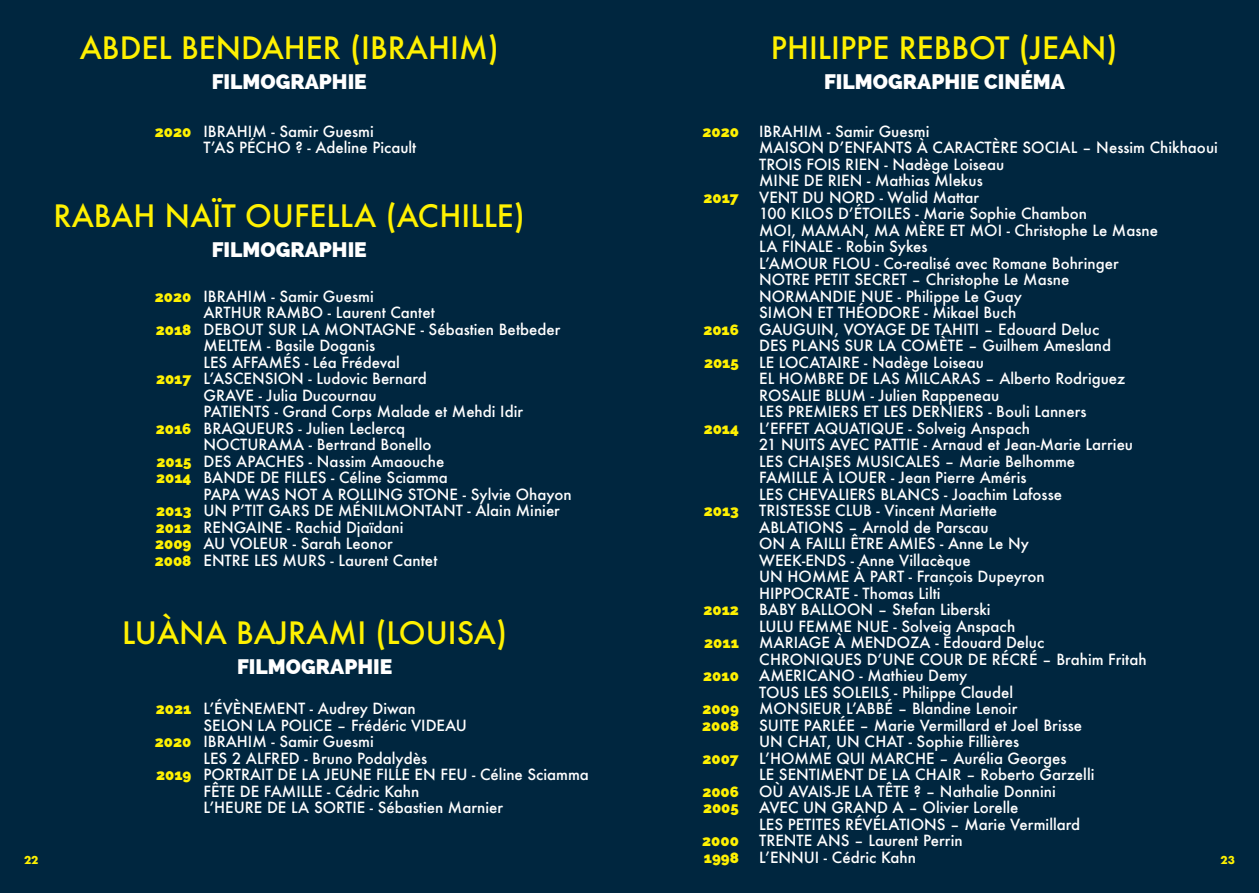
<style>
.page{position:relative;width:1259px;height:893px;background:#00263f}
.page>*{position:absolute;margin:0;border:0;box-sizing:border-box;transform-origin:0 0}
.t1{font:500 30px "Futura";color:#fff101}
.t2{font:800 21px "Raleway";color:#fff}
.t3{font:500 15px "Futura";color:#fff}
.t4{font:800 15px/16.5px "Raleway";color:#fff101}
.t5{font:700 12px "Futura PT";color:#fff101}
</style>
<div class="page">
<p class="t1" style="left:80px;top:27px;width:420px">ABDEL BENDAHER (IBRAHIM)</p>
<p class="t2" style="left:212px;top:69px;width:157px">FILMOGRAPHIE</p>
<p class="t1" style="left:771px;top:27px;width:348px">PHILIPPE REBBOT (JEAN)</p>
<p class="t2" style="left:824px;top:69px;width:242px">FILMOGRAPHIE CINÉMA</p>
<p class="t3" style="left:203px;top:121px;width:172px">IBRAHIM - Samir Guesmi</p>
<p class="t3" style="left:203px;top:137px;width:214px">T’AS PÉCHO ? - Adeline Picault</p>
<p class="t3" style="left:759px;top:121px;width:172px">IBRAHIM - Samir Guesmi</p>
<p class="t3" style="left:759px;top:137px;width:460px">MAISON D’ENFANTS À CARACTÈRE SOCIAL – Nessim Chikhaoui</p>
<p class="t3" style="left:759px;top:154px;width:247px">TROIS FOIS RIEN - Nadège Loiseau</p>
<p class="t3" style="left:759px;top:170px;width:225px">MINE DE RIEN - Mathias Mlekus</p>
<p class="t3" style="left:759px;top:187px;width:221px">VENT DU NORD - Walid Mattar</p>
<p class="t3" style="left:759px;top:203px;width:329px">100 KILOS D’ÉTOILES - Marie Sophie Chambon</p>
<p class="t3" style="left:759px;top:220px;width:400px">MOI, MAMAN, MA MÈRE ET MOI - Christophe Le Masne</p>
<p class="t3" style="left:759px;top:236px;width:170px">LA FINALE - Robin Sykes</p>
<p class="t3" style="left:759px;top:253px;width:361px">L’AMOUR FLOU - Co-realisé avec Romane Bohringer</p>
<p class="t3" style="left:759px;top:269px;width:311px">NOTRE PETIT SECRET – Christophe Le Masne</p>
<p class="t3" style="left:759px;top:286px;width:264px">NORMANDIE NUE - Philippe Le Guay</p>
<p class="t3" style="left:759px;top:302px;width:258px">SIMON ET THÉODORE - Mikael Buch</p>
<p class="t3" style="left:759px;top:319px;width:341px">GAUGUIN, VOYAGE DE TAHITI – Edouard Deluc</p>
<p class="t3" style="left:759px;top:335px;width:353px">DES PLANS SUR LA COMÈTE – Guilhem Amesland</p>
<p class="t3" style="left:759px;top:352px;width:226px">LE LOCATAIRE - Nadège Loiseau</p>
<p class="t3" style="left:759px;top:368px;width:368px">EL HOMBRE DE LAS MILCARAS – Alberto Rodriguez</p>
<p class="t3" style="left:759px;top:385px;width:242px">ROSALIE BLUM - Julien Rappeneau</p>
<p class="t3" style="left:759px;top:401px;width:329px">LES PREMIERS ET LES DERNIERS - Bouli Lanners</p>
<p class="t3" style="left:759px;top:418px;width:272px">L’EFFET AQUATIQUE - Solveig Anspach</p>
<p class="t3" style="left:759px;top:434px;width:375px">21 NUITS AVEC PATTIE - Arnaud et Jean-Marie Larrieu</p>
<p class="t3" style="left:759px;top:451px;width:317px">LES CHAISES MUSICALES – Marie Belhomme</p>
<p class="t3" style="left:759px;top:467px;width:269px">FAMILLE À LOUER - Jean Pierre Améris</p>
<p class="t3" style="left:759px;top:484px;width:304px">LES CHEVALIERS BLANCS - Joachim Lafosse</p>
<p class="t3" style="left:759px;top:500px;width:239px">TRISTESSE CLUB - Vincent Mariette</p>
<p class="t3" style="left:759px;top:517px;width:231px">ABLATIONS – Arnold de Parscau</p>
<p class="t3" style="left:759px;top:533px;width:271px">ON A FAILLI ÊTRE AMIES - Anne Le Ny</p>
<p class="t3" style="left:759px;top:550px;width:213px">WEEK-ENDS - Anne Villacèque</p>
<p class="t3" style="left:759px;top:566px;width:287px">UN HOMME À PART - François Dupeyron</p>
<p class="t3" style="left:759px;top:583px;width:183px">HIPPOCRATE - Thomas Lilti</p>
<p class="t3" style="left:759px;top:599px;width:233px">BABY BALLOON – Stefan Liberski</p>
<p class="t3" style="left:759px;top:616px;width:257px">LULU FEMME NUE - Solveig Anspach</p>
<p class="t3" style="left:759px;top:632px;width:286px">MARIAGE À MENDOZA - Edouard Deluc</p>
<p class="t3" style="left:759px;top:649px;width:389px">CHRONIQUES D’UNE COUR DE RÉCRÉ – Brahim Fritah</p>
<p class="t3" style="left:759px;top:665px;width:209px">AMERICANO - Mathieu Demy</p>
<p class="t3" style="left:759px;top:682px;width:255px">TOUS LES SOLEILS - Philippe Claudel</p>
<p class="t3" style="left:759px;top:698px;width:259px">MONSIEUR L’ABBÉ – Blandine Lenoir</p>
<p class="t3" style="left:759px;top:715px;width:324px">SUITE PARLÉE – Marie Vermillard et Joel Brisse</p>
<p class="t3" style="left:759px;top:731px;width:261px">UN CHAT, UN CHAT - Sophie Fillières</p>
<p class="t3" style="left:759px;top:748px;width:309px">L’HOMME QUI MARCHE – Aurélia Georges</p>
<p class="t3" style="left:759px;top:764px;width:337px">LE SENTIMENT DE LA CHAIR – Roberto Garzelli</p>
<p class="t3" style="left:759px;top:781px;width:298px">OÙ AVAIS-JE LA TÊTE ? – Nathalie Donnini</p>
<p class="t3" style="left:759px;top:797px;width:261px">AVEC UN GRAND A – Olivier Lorelle</p>
<p class="t3" style="left:759px;top:814px;width:322px">LES PETITES RÉVÉLATIONS – Marie Vermillard</p>
<p class="t3" style="left:759px;top:830px;width:205px">TRENTE ANS – Laurent Perrin</p>
<p class="t3" style="left:759px;top:847px;width:158px">L’ENNUI - Cédric Kahn</p>
<p class="t4" style="left:155px;top:123px;width:38px">2020</p>
<p class="t4" style="left:702px;top:123px;width:38px">2020</p>
<p class="t4" style="left:703px;top:189px;width:37px">2017</p>
<p class="t1" style="left:54px;top:195px;width:473px">RABAH NAÏT OUFELLA (ACHILLE)</p>
<p class="t2" style="left:212px;top:237px;width:157px">FILMOGRAPHIE</p>
<p class="t3" style="left:203px;top:286px;width:172px">IBRAHIM - Samir Guesmi</p>
<p class="t3" style="left:203px;top:302px;width:233px">ARTHUR RAMBO - Laurent Cantet</p>
<p class="t3" style="left:203px;top:319px;width:358px">DEBOUT SUR LA MONTAGNE - Sébastien Betbeder</p>
<p class="t3" style="left:203px;top:335px;width:173px">MELTEM - Basile Doganis</p>
<p class="t3" style="left:203px;top:352px;width:198px">LES AFFAMÉS - Léa Frédeval</p>
<p class="t3" style="left:203px;top:368px;width:225px">L’ASCENSION - Ludovic Bernard</p>
<p class="t3" style="left:203px;top:385px;width:175px">GRAVE - Julia Ducournau</p>
<p class="t3" style="left:203px;top:401px;width:321px">PATIENTS - Grand Corps Malade et Mehdi Idir</p>
<p class="t3" style="left:203px;top:418px;width:203px">BRAQUEURS - Julien Leclercq</p>
<p class="t3" style="left:203px;top:434px;width:229px">NOCTURAMA - Bertrand Bonello</p>
<p class="t3" style="left:203px;top:451px;width:242px">DES APACHES - Nassim Amaouche</p>
<p class="t3" style="left:203px;top:467px;width:246px">BANDE DE FILLES - Céline Sciamma</p>
<p class="t3" style="left:203px;top:484px;width:370px">PAPA WAS NOT A ROLLING STONE - Sylvie Ohayon</p>
<p class="t3" style="left:203px;top:500px;width:358px">UN P’TIT GARS DE MÉNILMONTANT - Alain Minier</p>
<p class="t3" style="left:203px;top:517px;width:201px">RENGAINE - Rachid Djaïdani</p>
<p class="t3" style="left:203px;top:533px;width:191px">AU VOLEUR - Sarah Leonor</p>
<p class="t3" style="left:203px;top:550px;width:235px">ENTRE LES MURS - Laurent Cantet</p>
<p class="t4" style="left:155px;top:288px;width:38px">2020</p>
<p class="t4" style="left:156px;top:321px;width:37px">2018</p>
<p class="t4" style="left:703px;top:321px;width:37px">2016</p>
<p class="t4" style="left:704px;top:354px;width:36px">2015</p>
<p class="t4" style="left:156px;top:371px;width:37px">2017</p>
<p class="t4" style="left:156px;top:420px;width:37px">2016</p>
<p class="t4" style="left:157px;top:453px;width:36px">2015</p>
<p class="t4" style="left:156px;top:470px;width:37px">2014</p>
<p class="t4" style="left:156px;top:503px;width:37px">2013</p>
<p class="t4" style="left:156px;top:519px;width:37px">2012</p>
<p class="t4" style="left:155px;top:536px;width:38px">2009</p>
<p class="t4" style="left:155px;top:552px;width:38px">2008</p>
<p class="t4" style="left:703px;top:420px;width:37px">2014</p>
<p class="t4" style="left:704px;top:503px;width:37px">2013</p>
<p class="t4" style="left:703px;top:602px;width:37px">2012</p>
<p class="t4" style="left:704px;top:635px;width:36px">2011</p>
<p class="t4" style="left:703px;top:668px;width:37px">2010</p>
<p class="t4" style="left:702px;top:701px;width:38px">2009</p>
<p class="t4" style="left:702px;top:717px;width:38px">2008</p>
<p class="t4" style="left:702px;top:750px;width:38px">2007</p>
<p class="t4" style="left:702px;top:783px;width:38px">2006<br>2005</p>
<p class="t4" style="left:702px;top:833px;width:38px">2000</p>
<p class="t4" style="left:704px;top:849px;width:37px">1998</p>
<p class="t1" style="left:122px;top:612px;width:386px">LUÀNA BAJRAMI (LOUISA)</p>
<p class="t2" style="left:237px;top:654px;width:157px">FILMOGRAPHIE</p>
<p class="t3" style="left:203px;top:698px;width:214px">L’ÉVÈNEMENT - Audrey Diwan</p>
<p class="t3" style="left:203px;top:715px;width:265px">SELON LA POLICE – Frédéric VIDEAU</p>
<p class="t3" style="left:203px;top:731px;width:172px">IBRAHIM - Samir Guesmi</p>
<p class="t3" style="left:203px;top:748px;width:225px">LES 2 ALFRED - Bruno Podalydès</p>
<p class="t3" style="left:203px;top:764px;width:387px">PORTRAIT DE LA JEUNE FILLE EN FEU - Céline Sciamma</p>
<p class="t3" style="left:203px;top:781px;width:217px">FÊTE DE FAMILLE - Cédric Kahn</p>
<p class="t3" style="left:203px;top:797px;width:301px">L’HEURE DE LA SORTIE - Sébastien Marnier</p>
<p class="t4" style="left:156px;top:701px;width:37px">2021</p>
<p class="t4" style="left:155px;top:734px;width:38px">2020</p>
<p class="t4" style="left:156px;top:767px;width:37px">2019</p>
<p class="t5" style="left:24px;top:852px;width:16px">22</p>
<p class="t5" style="left:1220px;top:852px;width:16px">23</p>
</div>
